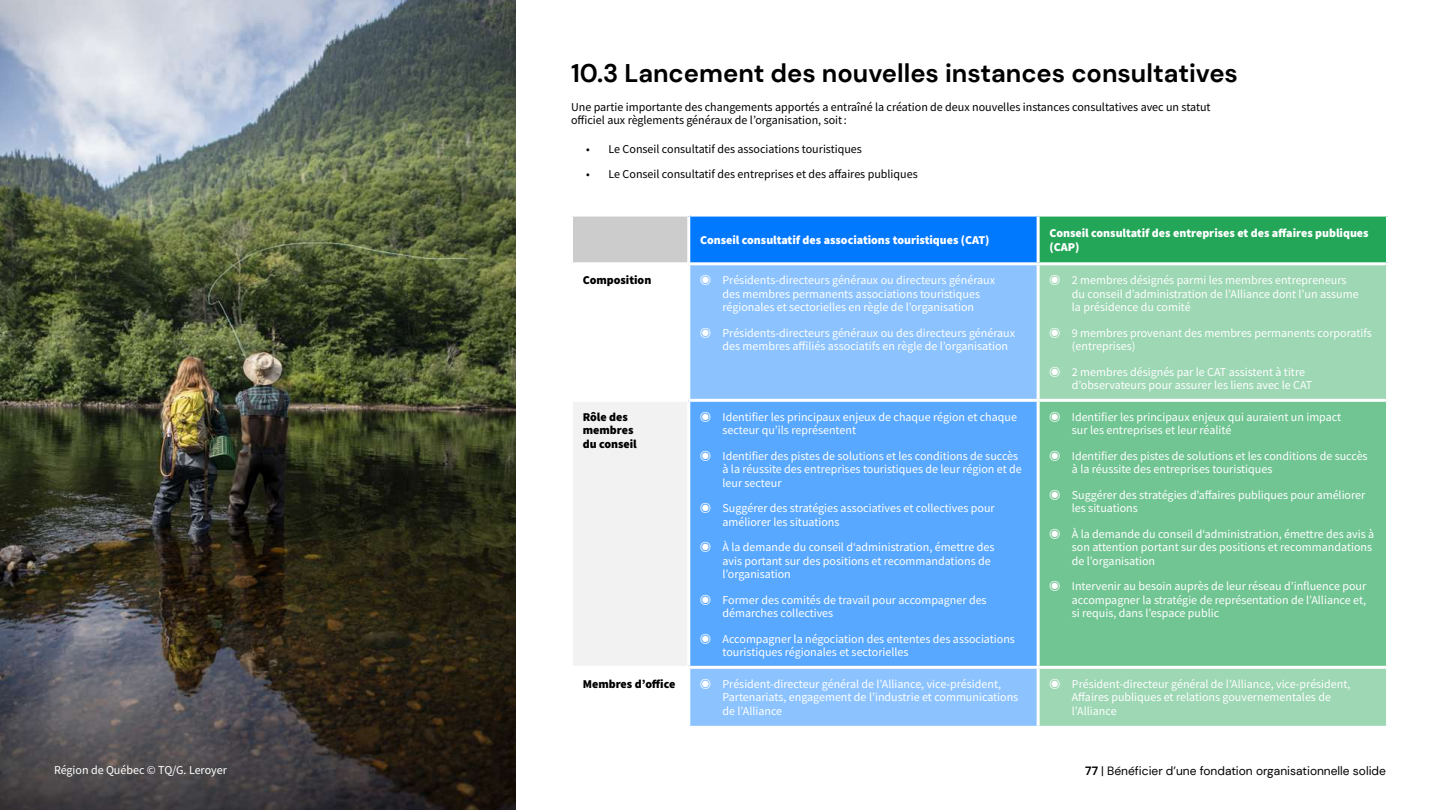
<style>
.page{position:relative;width:1440px;height:810px;background:#fff}
.page>*{position:absolute;margin:0;border:0;box-sizing:border-box;transform-origin:0 0}
.t1{font:700 25.5px "DM Sans";color:#000}
.t2{font:12px/13.5px "Source Sans Pro";color:#fff}
.t3{font:12px/13.5px "Source Sans Pro";color:#000}
.t4{font:900 12px/13.5px "Source Sans Pro";color:#fff}
.t5{font:12px "DM Sans";color:#000}
.t6{font:900 12px/13.5px "Source Sans Pro";color:#000}
.s1{font-weight:700}
</style>
<div class="page">
<div style="left:572px;top:215px;width:117px;height:49px;background:#ccc"></div>
<div style="left:689px;top:215px;width:349px;height:49px;background:#0079ff"></div>
<div style="left:1038px;top:215px;width:350px;height:49px;background:#24a659"></div>
<div style="left:690px;top:265px;width:347px;height:461px;background:#8cc3ff"></div>
<div style="left:1040px;top:265px;width:346px;height:461px;background:#9dd7b4"></div>
<div style="left:572px;top:400px;width:117px;height:267px;background:#f2f2f2"></div>
<div style="left:689px;top:400px;width:349px;height:267px;background:#59a8ff"></div>
<div style="left:1038px;top:400px;width:350px;height:267px;background:#71c593"></div>
<hr style="left:570px;top:214px;width:120px;height:3px;background:#fff">
<hr style="left:570px;top:217px;width:3px;height:45px;background:#fff">
<hr style="left:687px;top:217px;width:3px;height:45px;background:#fff">
<hr style="left:570px;top:262px;width:120px;height:3px;background:#fff">
<hr style="left:690px;top:214px;width:348px;height:3px;background:#fff">
<hr style="left:1038px;top:214px;width:351px;height:3px;background:#fff">
<hr style="left:1037px;top:217px;width:3px;height:45px;background:#fff">
<hr style="left:1386px;top:217px;width:3px;height:45px;background:#fff">
<hr style="left:687px;top:262px;width:351px;height:3px;background:#fff">
<hr style="left:1038px;top:262px;width:351px;height:3px;background:#fff">
<hr style="left:570px;top:399px;width:119px;height:3px;background:#fff">
<hr style="left:570px;top:402px;width:3px;height:264px;background:#fff">
<hr style="left:689px;top:399px;width:349px;height:3px;background:#fff">
<hr style="left:687px;top:402px;width:3px;height:264px;background:#fff">
<hr style="left:1038px;top:399px;width:351px;height:3px;background:#fff">
<hr style="left:1037px;top:402px;width:3px;height:264px;background:#fff">
<hr style="left:1386px;top:402px;width:3px;height:264px;background:#fff">
<hr style="left:570px;top:666px;width:119px;height:3px;background:#fff">
<hr style="left:689px;top:666px;width:349px;height:3px;background:#fff">
<hr style="left:1038px;top:666px;width:351px;height:3px;background:#fff">
<img style="left:0;top:0;width:516px;height:810px">
<h1 class="t1" style="left:571px;top:58px;width:668px">10.3 Lancement des nouvelles instances consultatives</h1>
<p class="t3" style="left:571px;top:100px;width:641px">Une partie importante des changements apportés a entraîné la création de deux nouvelles instances consultatives avec un statut officiel aux règlements généraux de l’organisation, soit:</p>
<p class="t3" style="left:586px;top:142px;width:277px">• Le Conseil consultatif des associations touristiques</p>
<p class="t3" style="left:586px;top:168px;width:333px">• Le Conseil consultatif des entreprises et des affaires publiques</p>
<p class="t4" style="left:700px;top:233px;width:291px">Conseil consultatif des associations touristiques (CAT)</p>
<p class="t4" style="left:1049px;top:226px;width:321px">Conseil consultatif des entreprises et des affaires publiques (CAP)</p>
<p class="t6" style="left:583px;top:273px;width:70px">Composition</p>
<p class="t2" style="left:723px;top:273px;width:274px;text-indent:-22px">◉ Présidents-directeurs généraux ou directeurs généraux des membres permanents associations touristiques régionales et sectorielles en règle de l’organisation</p>
<p class="t2" style="left:723px;top:326px;width:294px;text-indent:-22px">◉ Présidents-directeurs généraux ou des directeurs généraux des membres affiliés associatifs en règle de l’organisation</p>
<p class="t6" style="left:583px;top:410px;width:56px">Rôle des membres du conseil</p>
<p class="t2" style="left:723px;top:410px;width:296px;text-indent:-22px">◉ Identifier les principaux enjeux de chaque région et chaque secteur qu’ils représentent</p>
<p class="t2" style="left:723px;top:449px;width:301px;text-indent:-22px">◉ Identifier des pistes de solutions et les conditions de succès à la réussite des entreprises touristiques de leur région et de leur secteur</p>
<p class="t2" style="left:723px;top:501px;width:274px;text-indent:-22px">◉ Suggérer des stratégies associatives et collectives pour améliorer les situations</p>
<p class="t2" style="left:723px;top:540px;width:273px;text-indent:-22px">◉ À la demande du conseil d‘administration, émettre des avis portant sur des positions et recommandations de l’organisation</p>
<p class="t2" style="left:723px;top:593px;width:266px;text-indent:-22px">◉ Former des comités de travail pour accompagner des démarches collectives</p>
<p class="t2" style="left:723px;top:632px;width:294px;text-indent:-22px">◉ Accompagner la négociation des ententes des associations touristiques régionales et sectorielles</p>
<p class="t2" style="left:1072px;top:273px;width:288px;text-indent:-22px">◉ 2 membres désignés parmi les membres entrepreneurs du conseil d’administration de l’Alliance dont l’un assume la présidence du comité</p>
<p class="t2" style="left:1072px;top:326px;width:302px;text-indent:-22px">◉ 9 membres provenant des membres permanents corporatifs (entreprises)</p>
<p class="t2" style="left:1072px;top:365px;width:242px;text-indent:-22px">◉ 2 membres désignés par le CAT assistent à titre d’observateurs pour assurer les liens avec le CAT</p>
<p class="t2" style="left:1072px;top:410px;width:271px;text-indent:-22px">◉ Identifier les principaux enjeux qui auraient un impact sur les entreprises et leur réalité</p>
<p class="t2" style="left:1072px;top:449px;width:297px;text-indent:-22px">◉ Identifier des pistes de solutions et les conditions de succès à la réussite des entreprises touristiques</p>
<p class="t2" style="left:1072px;top:488px;width:295px;text-indent:-22px">◉ Suggérer des stratégies d’affaires publiques pour améliorer les situations</p>
<p class="t2" style="left:1072px;top:527px;width:304px;text-indent:-22px">◉ À la demande du conseil d‘administration, émettre des avis à son attention portant sur des positions et recommandations de l’organisation</p>
<p class="t2" style="left:1072px;top:579px;width:296px;text-align:justify;text-indent:-22px">◉ Intervenir au besoin auprès de leur réseau d’influence pour accompagner la stratégie de représentation de l’Alliance et, si requis, dans l’espace public</p>
<p class="t6" style="left:583px;top:677px;width:94px">Membres d’office</p>
<p class="t2" style="left:723px;top:677px;width:297px;text-indent:-22px">◉ Président-directeur général de l’Alliance, vice-président,<br>Partenariats, engagement de l’industrie et communications de l’Alliance</p>
<p class="t2" style="left:1072px;top:677px;width:280px;text-indent:-22px">◉ Président-directeur général de l’Alliance, vice-président,<br>Affaires publiques et relations gouvernementales de l’Alliance</p>
<p class="t2" style="left:54px;top:764px;width:174px">Région de Québec © TQ/G. Leroyer</p>
<p class="t5" style="left:1085px;top:764px;width:302px"><span class="s1">77</span> | Bénéficier d’une fondation organisationnelle solide</p>
</div>
